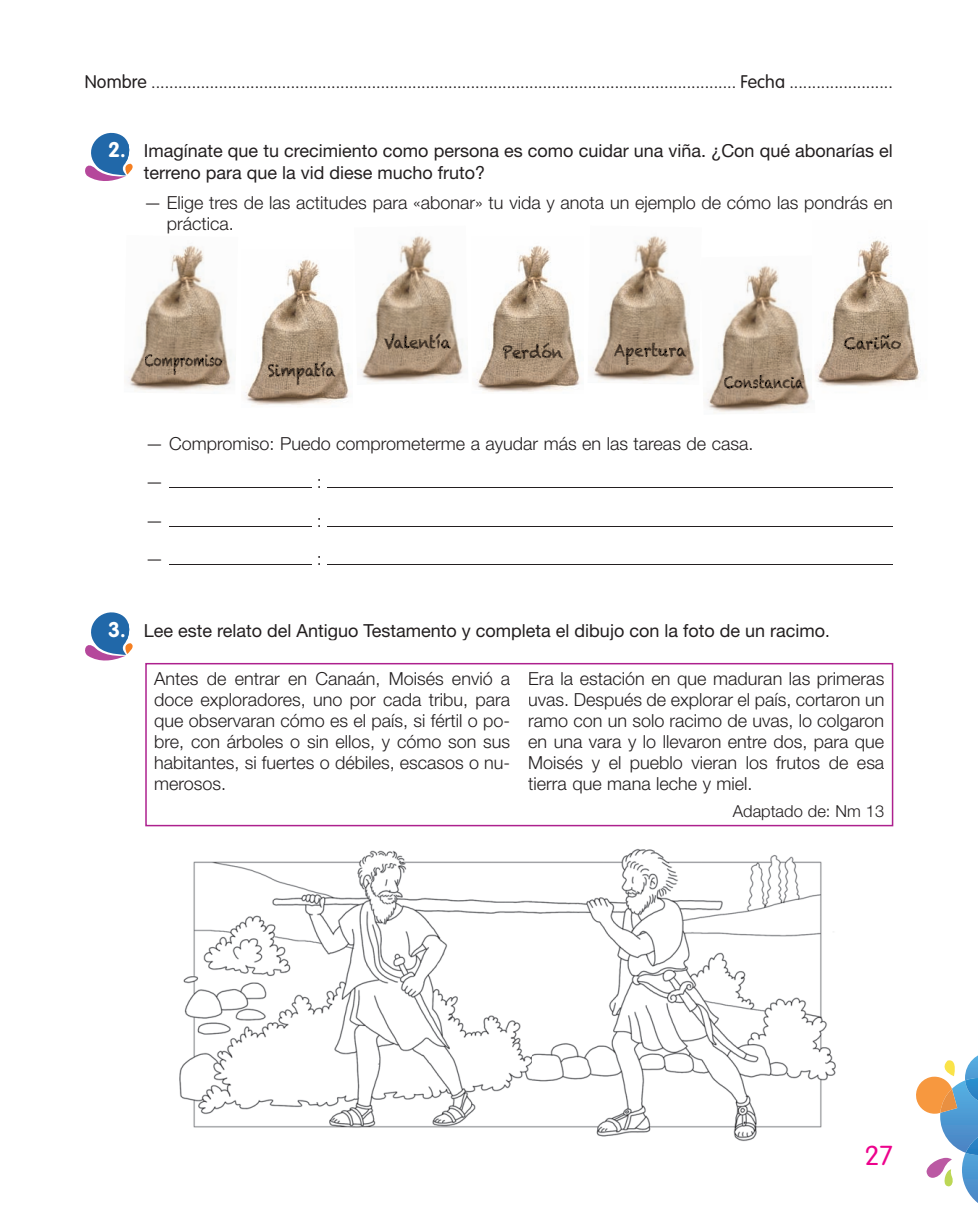
<style>
.page{position:relative;width:978px;height:1212px;background:#fff}
.page>*{position:absolute;margin:0;border:0;box-sizing:border-box;transform-origin:0 0}
.t1{font:300 27px "VAG Rounded Std";color:#ed028c}
.t2{font:300 18px/21px "Helvetica Neue LT Std";color:#231f20}
.t3{font:18px/21.6px "Helvetica Neue LT Std";color:#231f20}
.t4{font:300 18px "VAG Rounded Std";color:#231f20}
.t5{font:16.5px "Chalkduster";color:#0c0300;scale:.9 1}
.t6{font:300 16.5px "Helvetica Neue LT Std";color:#231f20}
.t7{font:16.5px "Chalkduster";color:#090300;scale:.9 1}
.t8{font:16.5px "Chalkduster";color:#090300;scale:.66 1}
.t9{font:16.5px "Chalkduster";color:#060100;scale:.76 1}
.t10{font:16.5px "Chalkduster";letter-spacing:-.04em;color:#090300;scale:.9 1}
.s1{font-family:"VAG Rounded Std";font-weight:700;font-size:21px;color:#fff}
.s2{color:#080100}
.s3{color:#0e0501}
.s4{color:#0b0300}
.s5{color:#050100}
.s6{color:#090300}
.s7{color:#010000}
.s8{color:#030100}
.s9{color:#040100}
.s10{color:#080200}
.s11{color:#0f0501}
.s12{color:#010100}
.s13{color:#0a0300}
.s14{color:#0c0300}
.s15{color:#0c0301}
.s16{color:#070100}
</style>
<div class="page">
<img style="left:126px;top:245px;width:106px;height:146px">
<img style="left:245px;top:259px;width:104px;height:146px">
<img style="left:358px;top:236px;width:107px;height:147px">
<img style="left:476px;top:245px;width:104px;height:147px">
<img style="left:590px;top:236px;width:106px;height:148px">
<img style="left:704px;top:266px;width:107px;height:147px">
<img style="left:816px;top:240px;width:103px;height:146px">
<img style="left:145px;top:354px;width:77px;height:21px">
<img style="left:268px;top:362px;width:68px;height:23px">
<img style="left:385px;top:333px;width:66px;height:17px">
<img style="left:503px;top:343px;width:60px;height:16px">
<img style="left:615px;top:342px;width:71px;height:23px">
<img style="left:724px;top:375px;width:80px;height:14px">
<img style="left:844px;top:334px;width:57px;height:16px">
<img style="left:179px;top:849px;width:657px;height:293px">
<svg style="left:85px;top:132px;width:48px;height:49px"></svg>
<svg style="left:85px;top:612px;width:48px;height:49px"></svg>
<div style="left:145px;top:663px;width:748px;height:163px;border:2px solid #ad208e"></div>
<hr style="left:169px;top:487px;width:142px;height:1px;background:#231f20">
<hr style="left:327px;top:487px;width:566px;height:1px;background:#231f20">
<hr style="left:169px;top:526px;width:142px;height:1px;background:#231f20">
<hr style="left:327px;top:526px;width:566px;height:1px;background:#231f20">
<hr style="left:169px;top:565px;width:142px;height:1px;background:#231f20">
<hr style="left:327px;top:565px;width:566px;height:1px;background:#231f20">
<svg style="left:916px;top:1055px;width:62px;height:148px"></svg>
<p class="t4" style="left:85px;top:74px;width:809px">Nombre .................................................................................................................................. Fecha .......................</p>
<p class="t3" style="left:144px;top:141px;width:751px;text-indent:-36px"><span class="s1">2.</span> Imagínate que tu crecimiento como persona es como cuidar una viña. ¿Con qué abonarías el terreno para que la vid diese mucho fruto?</p>
<p class="t2" style="left:167px;top:193px;width:728px;line-height:21.6px;text-indent:-23px">— Elige tres de las actitudes para «abonar» tu vida y anota un ejemplo de cómo las pondrás en práctica.</p>
<p class="t8" style="left:145px;top:349px;width:119px">Co<span class="s2">mp</span>ro<span class="s3">mi</span><span class="s4">so</span></p>
<p class="t5" style="left:268px;top:360px;width:78px"><span class="s5">Si</span><span class="s6">mp</span>atía</p>
<p class="t10" style="left:384px;top:332px;width:76px">Va<span class="s7">le</span><span class="s8">nt</span><span class="s9">ía</span></p>
<p class="t7" style="left:502px;top:342px;width:69px">Perd<span class="s10">ón</span></p>
<p class="t5" style="left:614px;top:339px;width:82px"><span class="s11">Ap</span><span class="s12">er</span>tura</p>
<p class="t9" style="left:724px;top:372px;width:107px">Co<span class="s3">ns</span><span class="s13">ta</span><span class="s14">nc</span><span class="s15">ia</span></p>
<p class="t2" style="left:146px;top:426px;width:609px;line-height:38.5px">— Compromiso: Puedo comprometerme a ayudar más en las tareas de casa. —</p>
<p class="t2" style="left:317px;top:473px;width:7px">:</p>
<p class="t2" style="left:146px;top:511px;width:19px">—</p>
<p class="t2" style="left:317px;top:511px;width:7px">:</p>
<p class="t2" style="left:146px;top:550px;width:19px">—</p>
<p class="t2" style="left:317px;top:550px;width:7px">:</p>
<p class="t7" style="left:844px;top:332px;width:65px">Ca<span class="s16">ri</span>ño</p>
<p class="t3" style="left:108px;top:621px;width:723px"><span class="s1">3.</span> Lee este relato del Antiguo Testamento y completa el dibujo con la foto de un racimo.</p>
<p class="t2" style="left:154px;top:669px;width:358px;text-align:justify">Antes de entrar en Canaán, Moisés envió a doce exploradores, uno por cada tribu, para que observaran cómo es el país, si fértil o po&shy;bre, con árboles o sin ellos, y cómo son sus habitantes, si fuertes o débiles, escasos o nu&shy;merosos.</p>
<p class="t2" style="left:528px;top:669px;width:358px;text-align:justify">Era la estación en que maduran las primeras uvas. Después de explorar el país, cortaron un ramo con un solo racimo de uvas, lo colgaron en una vara y lo llevaron entre dos, para que Moisés y el pueblo vieran los frutos de esa tierra que mana leche y miel.</p>
<p class="t6" style="left:733px;top:805px;width:153px">Adaptado de: Nm 13</p>
<h1 class="t1" style="left:865px;top:1144px;width:29px">27</h1>
</div>
